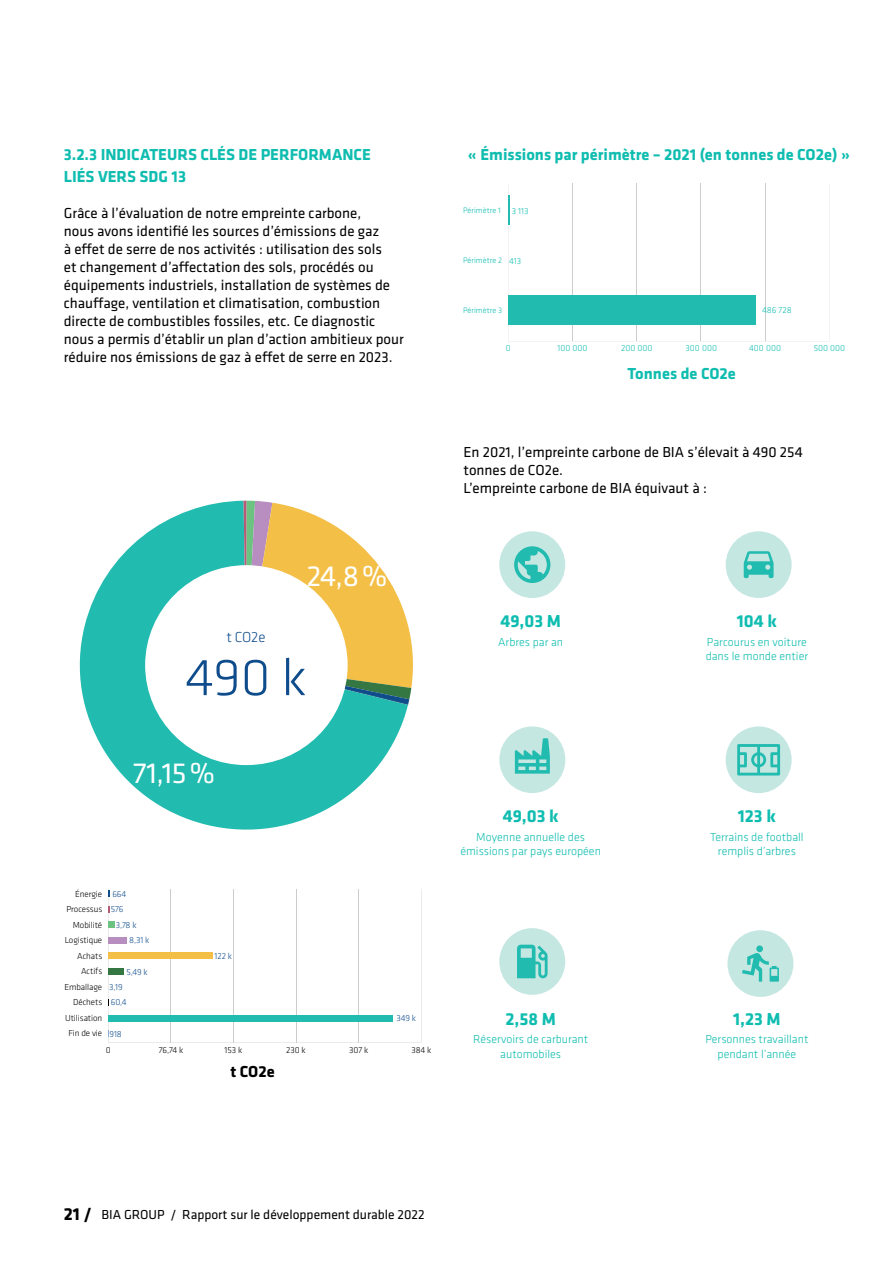
<style>
.page{position:relative;width:893px;height:1263px;background:#fff}
.page>*{position:absolute;margin:0;border:0;box-sizing:border-box;transform-origin:0 0}
.t1{font:300 54px "Klavika";color:#0f4c8c}
.t2{font:30px "Klavika";color:#fff}
.t3{font:700 18px "Klavika";color:#0fbdb0}
.t4{font:700 16.5px/21.6px "Klavika";color:#0fbdb0}
.t5{font:700 16.5px "Klavika";color:#000}
.t6{font:15px/18px "Klavika";color:#000}
.t7{font:300 15px "Klavika";color:#0f4c8c}
.t8{font:13.5px "Klavika";color:#000}
.t9{font:300 12px/14.4px "Klavika";color:#0fbdb0;text-align:center}
.t10{font:300 9px/15.5px "Klavika";letter-spacing:-.01em;color:#000;text-align:right}
.t11{font:300 9px "Klavika";color:#0fbdb0}
.t12{font:300 9px/15px "Klavika";letter-spacing:-.01em;color:#0f4c8c}
.t13{font:300 8.25px "Klavika";color:#0fbdb0}
.s1{font-weight:700;font-size:18px}
</style>
<div class="page">
<svg style="left:508px;top:184px;width:248px;height:157px"></svg>
<hr style="left:765px;top:184px;width:1px;height:157px;background:#cdcccb">
<hr style="left:701px;top:184px;width:1px;height:157px;background:#cdcccb">
<hr style="left:637px;top:184px;width:1px;height:157px;background:#cdcccb">
<hr style="left:572px;top:184px;width:1px;height:157px;background:#cdcccb">
<div style="left:508px;top:296px;width:248px;height:29px;background:#21bbaf"></div>
<hr style="left:508px;top:196px;width:2px;height:29px;background:#21bbaf">
<svg style="left:79px;top:534px;width:300px;height:296px;fill:#21bbaf"></svg>
<svg style="left:145px;top:501px;width:268px;height:264px"></svg>
<svg style="left:108px;top:889px;width:285px;height:153px"></svg>
<hr style="left:358px;top:889px;width:1px;height:153px;background:#cdcccb">
<hr style="left:296px;top:889px;width:1px;height:153px;background:#cdcccb">
<hr style="left:233px;top:889px;width:1px;height:153px;background:#cdcccb">
<hr style="left:171px;top:889px;width:1px;height:153px;background:#cdcccb">
<svg style="left:108px;top:890px;width:2px;height:7px"></svg>
<svg style="left:108px;top:906px;width:2px;height:6px"></svg>
<div style="left:108px;top:922px;width:7px;height:6px;background:#6cc280"></div>
<div style="left:108px;top:937px;width:18px;height:6px;background:#b88dc0"></div>
<div style="left:108px;top:953px;width:105px;height:6px;background:#f3bf46"></div>
<div style="left:108px;top:968px;width:15px;height:7px;background:#347743"></div>
<div style="left:108px;top:1015px;width:285px;height:6px;background:#21bbaf"></div>
<div style="left:499px;top:531px;width:66px;height:67px;background:#c5e7e2;border-radius:50%"></div>
<svg style="left:514px;top:546px;width:36px;height:37px"></svg>
<div style="left:726px;top:726px;width:66px;height:67px;background:#c5e7e2;border-radius:50%"></div>
<div style="left:726px;top:531px;width:66px;height:67px;background:#c5e7e2;border-radius:50%"></div>
<svg style="left:744px;top:551px;width:30px;height:27px"></svg>
<div style="left:727px;top:930px;width:66px;height:67px;background:#c5e7e2;border-radius:50%"></div>
<div style="left:756px;top:945px;width:7px;height:7px;background:#21bbaf;border-radius:50%"></div>
<svg style="left:742px;top:953px;width:37px;height:29px"></svg>
<div style="left:499px;top:928px;width:66px;height:67px;background:#c5e7e2;border-radius:50%"></div>
<svg style="left:517px;top:945px;width:30px;height:33px"></svg>
<svg style="left:737px;top:744px;width:43px;height:31px"></svg>
<div style="left:499px;top:726px;width:66px;height:67px;background:#c5e7e2;border-radius:50%"></div>
<svg style="left:515px;top:738px;width:35px;height:36px"></svg>
<p class="t4" style="left:64px;top:143px;width:309px">3.2.3 INDICATEURS CLÉS DE PERFORMANCE<br>LIÉS VERS SDG 13</p>
<p class="t6" style="left:64px;top:204px;width:341px">Grâce à l’évaluation de notre empreinte carbone,<br>nous avons identifié les sources d’émissions de gaz<br>à effet de serre de nos activités : utilisation des sols<br>et changement d’affectation des sols, procédés ou équipements industriels, installation de systèmes de chauffage, ventilation et climatisation, combustion directe de combustibles fossiles, etc. Ce diagnostic nous a permis d’établir un plan d’action ambitieux pour réduire nos émissions de gaz à effet de serre en 2023.</p>
<p class="t7" style="left:226px;top:628px;width:41px">t CO2e</p>
<h2 class="t2" style="left:307px;top:556px;width:82px">24,8%</h2>
<h1 class="t1" style="left:185px;top:645px;width:123px">490 k</h1>
<h2 class="t2" style="left:133px;top:753px;width:84px">71,15%</h2>
<p class="t10" style="left:64px;top:886px;width:39px">Énergie<br>Processus<br>Mobilité<br>Logistique<br>Achats<br>Actifs<br>Emballage<br>Déchets<br>Utilisation<br>Fin de vie</p>
<p class="t12" style="left:112px;top:886px;width:16px">664</p>
<p class="t12" style="left:111px;top:902px;width:14px">576</p>
<p class="t12" style="left:116px;top:917px;width:22px">3,78 k</p>
<p class="t12" style="left:126px;top:964px;width:23px">5,49 k</p>
<p class="t12" style="left:129px;top:933px;width:22px">8,31 k</p>
<p class="t12" style="left:109px;top:980px;width:19px">3,19<br>60,4</p>
<p class="t12" style="left:110px;top:1026px;width:14px">918</p>
<p class="t12" style="left:215px;top:948px;width:19px">122 k</p>
<p class="t12" style="left:396px;top:1011px;width:21px">349 k</p>
<p class="t10" style="left:106px;top:1042px;width:7px">0</p>
<p class="t10" style="left:159px;top:1042px;width:26px">76,74 k</p>
<p class="t10" style="left:225px;top:1042px;width:19px">153 k</p>
<p class="t10" style="left:286px;top:1042px;width:21px">230 k</p>
<p class="t10" style="left:349px;top:1042px;width:21px">307 k</p>
<p class="t10" style="left:411px;top:1042px;width:22px">384 k</p>
<p class="t5" style="left:230px;top:1059px;width:46px">t CO2e</p>
<p class="t4" style="left:468px;top:143px;width:384px">« Émissions par périmètre – 2021 (en tonnes de CO2e) »</p>
<p class="t13" style="left:463px;top:206px;width:39px">Périmètre 1</p>
<p class="t11" style="left:512px;top:205px;width:18px">3 113</p>
<p class="t13" style="left:463px;top:255px;width:41px">Périmètre 2</p>
<p class="t11" style="left:509px;top:255px;width:14px">413</p>
<p class="t13" style="left:463px;top:305px;width:41px">Périmètre 3</p>
<p class="t11" style="left:762px;top:305px;width:31px">486 728</p>
<p class="t11" style="left:506px;top:343px;width:7px">0</p>
<p class="t11" style="left:557px;top:343px;width:32px">100 000</p>
<p class="t11" style="left:621px;top:343px;width:33px">200 000</p>
<p class="t11" style="left:685px;top:343px;width:33px">300 000</p>
<p class="t11" style="left:749px;top:343px;width:34px">400 000</p>
<p class="t11" style="left:814px;top:343px;width:33px">500 000</p>
<p class="t4" style="left:627px;top:361px;width:110px">Tonnes de CO2e</p>
<p class="t6" style="left:463px;top:443px;width:341px">En 2021, l’empreinte carbone de BIA s’élevait à 490 254 tonnes de CO2e.<br>L’empreinte carbone de BIA équivaut à :</p>
<p class="t3" style="left:500px;top:608px;width:62px">49,03 M</p>
<p class="t9" style="left:498px;top:634px;width:67px">Arbres par an</p>
<p class="t3" style="left:503px;top:803px;width:58px">49,03 k</p>
<p class="t9" style="left:460px;top:830px;width:142px">Moyenne annuelle des émissions par pays européen</p>
<p class="t3" style="left:505px;top:1006px;width:52px">2,58 M</p>
<p class="t9" style="left:473px;top:1032px;width:117px">Réservoirs de carburant automobiles</p>
<p class="t3" style="left:737px;top:608px;width:42px">104 k</p>
<p class="t9" style="left:706px;top:634px;width:104px;text-align:left">Parcourus en voiture dans le monde entier</p>
<p class="t3" style="left:738px;top:803px;width:40px">123 k</p>
<p class="t9" style="left:710px;top:830px;width:95px">Terrains de football remplis d’arbres</p>
<p class="t3" style="left:733px;top:1006px;width:49px">1,23 M</p>
<p class="t9" style="left:705px;top:1032px;width:105px">Personnes travaillant pendant l’année</p>
<p class="t8" style="left:64px;top:1206px;width:362px"><span class="s1">21 /</span> BIA GROUP / Rapport sur le développement durable 2022</p>
</div>
